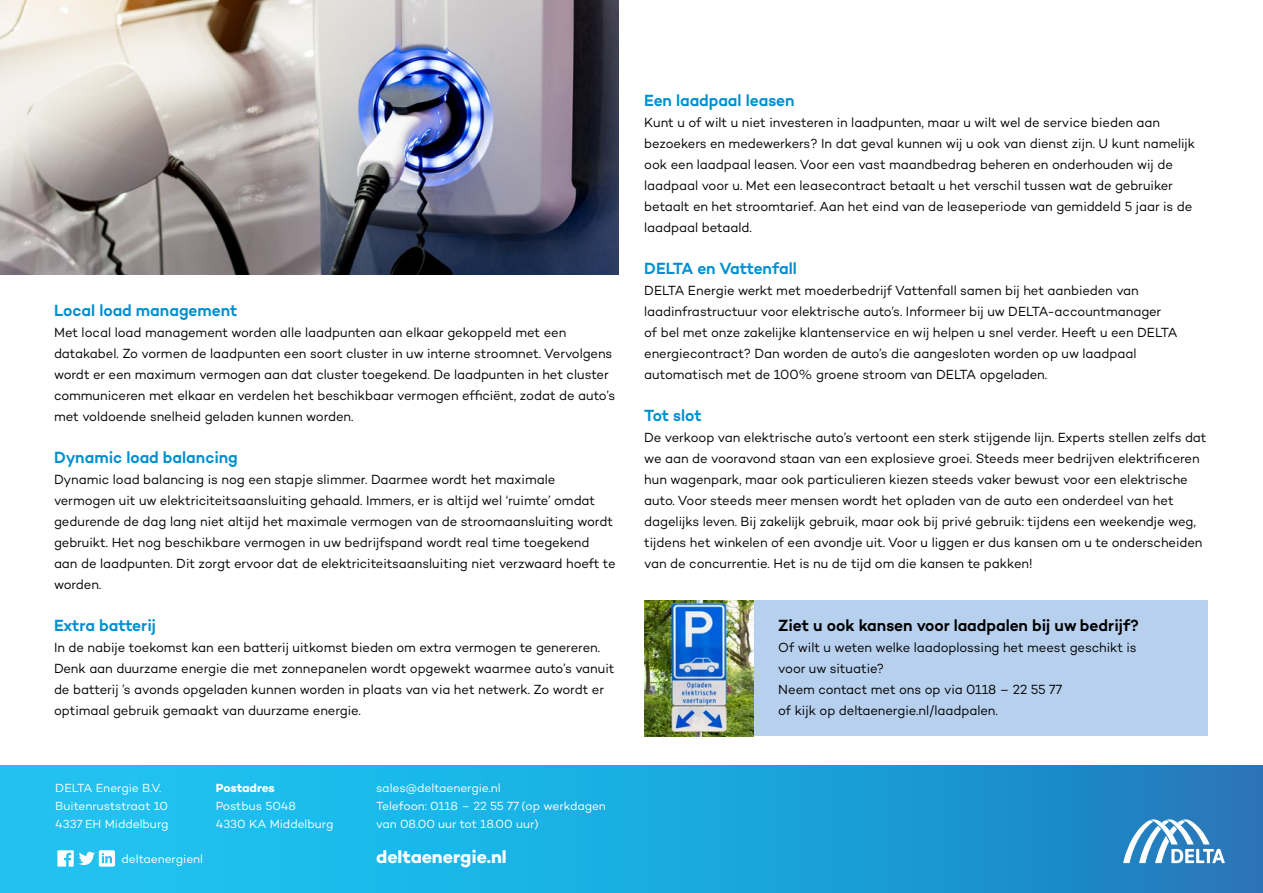
<style>
.page{position:relative;width:1263px;height:893px;background:#fff}
.page>*{position:absolute;margin:0;border:0;box-sizing:border-box;transform-origin:0 0}
.t1{font:700 18px "Campton";letter-spacing:-.005em;color:#fff}
.t2{font:600 16.5px "Campton";letter-spacing:-.005em;color:#008fcf;scale:.96 1}
.t3{font:600 16.5px "Campton";color:#000;scale:.96 1}
.t4{font:13.5px/21px "Campton";letter-spacing:-.005em;color:#000;scale:.96 1}
.t5{font:12px/18px "Campton";letter-spacing:-.005em;color:#fff}
.t6{font:700 12px "Campton";letter-spacing:-.005em;color:#fff}
</style>
<div class="page">
<div style="left:0;top:765px;width:1263px;height:128px;background:linear-gradient(to right,#1ccefa,#1e80c0)"></div>
<svg style="left:57px;top:850px;width:58px;height:17px"></svg>
<svg style="left:1123px;top:819px;width:102px;height:44px"></svg>
<div style="left:644px;top:600px;width:564px;height:136px;background:#b7d0ee"></div>
<img style="left:644px;top:600px;width:109px;height:136px">
<img style="left:0;top:0;width:619px;height:274px">
<p class="t2" style="left:54px;top:300px;width:192px">Local load management</p>
<p class="t4" style="left:54px;top:322px;width:586px">Met local load management worden alle laadpunten aan elkaar gekoppeld met een datakabel. Zo vormen de laadpunten een soort cluster in uw interne stroomnet. Vervolgens wordt er een maximum vermogen aan dat cluster toegekend. De laadpunten in het cluster communiceren met elkaar en verdelen het beschikbaar vermogen efficiënt, zodat de auto’s met voldoende snelheid geladen kunnen worden.</p>
<p class="t2" style="left:54px;top:447px;width:193px">Dynamic load balancing</p>
<p class="t4" style="left:54px;top:469px;width:586px">Dynamic load balancing is nog een stapje slimmer. Daarmee wordt het maximale vermogen uit uw elektriciteitsaansluiting gehaald. Immers, er is altijd wel ‘ruimte’ omdat gedurende de dag lang niet altijd het maximale vermogen van de stroomaansluiting wordt gebruikt. Het nog beschikbare vermogen in uw bedrijfspand wordt real time toegekend aan de laadpunten. Dit zorgt ervoor dat de elektriciteitsaansluiting niet verzwaard hoeft te worden.</p>
<p class="t2" style="left:54px;top:615px;width:108px">Extra batterij</p>
<p class="t4" style="left:54px;top:637px;width:585px">In de nabije toekomst kan een batterij uitkomst bieden om extra vermogen te genereren.<br>Denk aan duurzame energie die met zonnepanelen wordt opgewekt waarmee auto’s vanuit de batterij ’s avonds opgeladen kunnen worden in plaats van via het netwerk. Zo wordt er optimaal gebruik gemaakt van duurzame energie.</p>
<p class="t5" style="left:55px;top:778px;width:115px">DELTA Energie B.V.<br>Buitenruststraat 10<br>4337 EH Middelburg</p>
<p class="t6" style="left:216px;top:780px;width:61px">Postadres</p>
<p class="t5" style="left:216px;top:796px;width:119px">Postbus 5048<br>4330 KA Middelburg</p>
<p class="t5" style="left:122px;top:849px;width:83px">deltaenergienl</p>
<p class="t5" style="left:376px;top:778px;width:231px">sales@deltaenergie.nl<br>Telefoon: 0118 – 22 55 77 (op werkdagen van 08.00 uur tot 18.00 uur)</p>
<h1 class="t1" style="left:376px;top:846px;width:132px">deltaenergie.nl</h1>
<p class="t2" style="left:644px;top:90px;width:158px">Een laadpaal leasen</p>
<p class="t4" style="left:644px;top:112px;width:575px">Kunt u of wilt u niet investeren in laadpunten, maar u wilt wel de service bieden aan bezoekers en medewerkers? In dat geval kunnen wij u ook van dienst zijn. U kunt namelijk ook een laadpaal leasen. Voor een vast maandbedrag beheren en onderhouden wij de laadpaal voor u. Met een leasecontract betaalt u het verschil tussen wat de gebruiker betaalt en het stroomtarief. Aan het eind van de leaseperiode van gemiddeld 5 jaar is de laadpaal betaald.</p>
<p class="t2" style="left:644px;top:258px;width:161px">DELTA en Vattenfall</p>
<p class="t4" style="left:644px;top:280px;width:557px">DELTA Energie werkt met moederbedrijf Vattenfall samen bij het aanbieden van laadinfrastructuur voor elektrische auto’s. Informeer bij uw DELTA-accountmanager of bel met onze zakelijke klantenservice en wij helpen u snel verder. Heeft u een DELTA energiecontract? Dan worden de auto’s die aangesloten worden op uw laadpaal automatisch met de 100% groene stroom van DELTA opgeladen.</p>
<p class="t2" style="left:644px;top:405px;width:61px">Tot slot</p>
<p class="t4" style="left:644px;top:427px;width:587px">De verkoop van elektrische auto’s vertoont een sterk stijgende lijn. Experts stellen zelfs dat we aan de vooravond staan van een explosieve groei. Steeds meer bedrijven elektrificeren hun wagenpark, maar ook particulieren kiezen steeds vaker bewust voor een elektrische auto. Voor steeds meer mensen wordt het opladen van de auto een onderdeel van het dagelijks leven. Bij zakelijk gebruik, maar ook bij privé gebruik: tijdens een weekendje weg, tijdens het winkelen of een avondje uit. Voor u liggen er dus kansen om u te onderscheiden van de concurrentie. Het is nu de tijd om die kansen te pakken!</p>
<p class="t3" style="left:778px;top:615px;width:377px">Ziet u ook kansen voor laadpalen bij uw bedrijf?</p>
<p class="t4" style="left:778px;top:637px;width:375px">Of wilt u weten welke laadoplossing het meest geschikt is voor uw situatie?<br>Neem contact met ons op via 0118 – 22 55 77<br>of kijk op deltaenergie.nl/laadpalen.</p>
</div>
